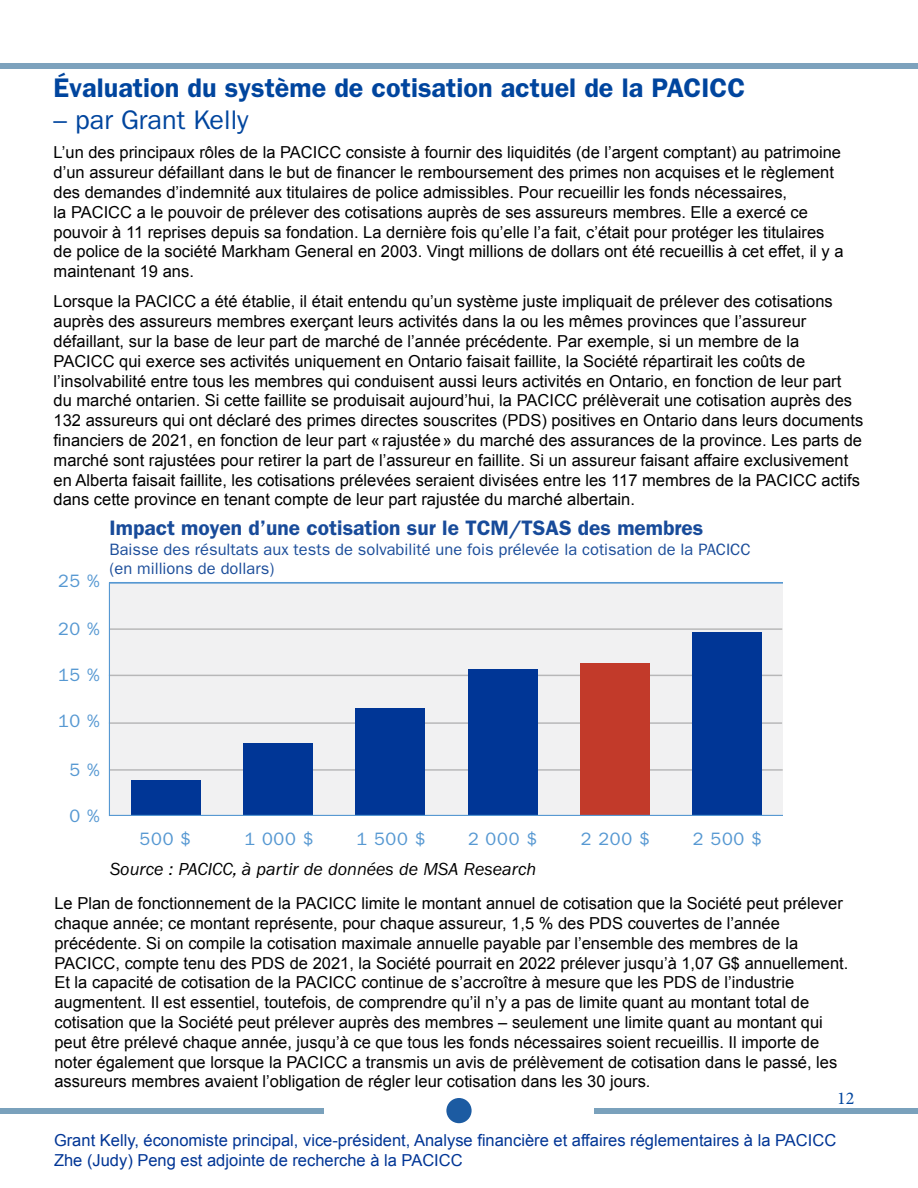
<style>
.page{position:relative;width:918px;height:1188px;background:#fff}
.page>*{position:absolute;margin:0;border:0;box-sizing:border-box;transform-origin:0 0}
.t1{font:600 27px "ITC Franklin Gothic Std";color:#00459e}
.t2{font:27px "ITC Franklin Gothic Std";color:#00459e}
.t3{font:600 21px "ITC Franklin Gothic Std";color:#184b9a}
.t4{font:18px "ITC Franklin Gothic Std";letter-spacing:.04em;color:#5698d2}
.t5{font:italic 18px "ITC Franklin Gothic Std";color:#000}
.t6{font:18px "Minion Pro";color:#00459e}
.t7{font:16.5px/19.8px "Arial";color:#000}
.t8{font:16.5px "Arial";color:#003595}
.t9{font:16.5px "ITC Franklin Gothic Std";color:#1b4d9a}
</style>
<div class="page">
<div style="left:595px;top:1108px;width:323px;height:6px;background:#7aa1bc"></div>
<div style="left:0;top:1108px;width:323px;height:6px;background:#7aa1bc"></div>
<div style="left:0;top:64px;width:918px;height:5px;background:#7da2bd"></div>
<div style="left:110px;top:584px;width:673px;height:232px;background:#f1f1f2"></div>
<hr style="left:109px;top:582px;width:674px;height:2px;background:#5698d2">
<hr style="left:110px;top:769px;width:673px;height:2px;background:#000">
<hr style="left:109px;top:722px;width:673px;height:2px;background:#000">
<hr style="left:109px;top:628px;width:673px;height:2px;background:#000">
<div style="left:131px;top:780px;width:70px;height:36px;background:#003696"></div>
<hr style="left:109px;top:675px;width:673px;height:1px;background:#000">
<hr style="left:109px;top:582px;width:1px;height:234px;background:#5698d2">
<div style="left:243px;top:743px;width:70px;height:73px;background:#003696"></div>
<div style="left:355px;top:709px;width:70px;height:107px;background:#003696"></div>
<div style="left:468px;top:670px;width:69px;height:146px;background:#003696"></div>
<div style="left:580px;top:663px;width:70px;height:153px;background:#c23a2a"></div>
<div style="left:693px;top:633px;width:69px;height:183px;background:#003696"></div>
<hr style="left:109px;top:815px;width:674px;height:1px;background:#5698d2">
<div style="left:446px;top:1098px;width:26px;height:25px;background:#1c5ba2;border-radius:50%"></div>
<p class="t1" style="left:54px;top:72px;width:693px">Évaluation du système de cotisation actuel de la PACICC</p>
<h2 class="t2" style="left:54px;top:105px;width:196px">– par Grant Kelly</h2>
<p class="t7" style="left:54px;top:143px;width:789px">L’un des principaux rôles de la PACICC consiste à fournir des liquidités (de l’argent comptant) au patrimoine</p>
<p class="t7" style="left:54px;top:163px;width:782px">d’un assureur défaillant dans le but de financer le remboursement des primes non acquises et le règlement</p>
<p class="t7" style="left:54px;top:182px;width:772px">des demandes d’indemnité aux titulaires de police admissibles. Pour recueillir les fonds nécessaires,<br>la PACICC a le pouvoir de prélever des cotisations auprès de ses assureurs membres. Elle a exercé ce pouvoir à 11 reprises depuis sa fondation. La dernière fois qu’elle l’a fait, c’était pour protéger les titulaires</p>
<p class="t7" style="left:54px;top:242px;width:792px">de police de la société Markham General en 2003. Vingt millions de dollars ont été recueillis à cet effet, il y a maintenant 19 ans.</p>
<p class="t7" style="left:54px;top:292px;width:781px">Lorsque la PACICC a été établie, il était entendu qu’un système juste impliquait de prélever des cotisations auprès des assureurs membres exerçant leurs activités dans la ou les mêmes provinces que l’assureur défaillant, sur la base de leur part de marché de l’année précédente. Par exemple, si un membre de la</p>
<p class="t7" style="left:54px;top:351px;width:789px">PACICC qui exerce ses activités uniquement en Ontario faisait faillite, la Société répartirait les coûts de l’insolvabilité entre tous les membres qui conduisent aussi leurs activités en Ontario, en fonction de leur part</p>
<p class="t7" style="left:54px;top:391px;width:800px">du marché ontarien. Si cette faillite se produisait aujourd’hui, la PACICC prélèverait une cotisation auprès des</p>
<p class="t7" style="left:54px;top:411px;width:811px">132 assureurs qui ont déclaré des primes directes souscrites (PDS) positives en Ontario dans leurs documents financiers de 2021, en fonction de leur part «rajustée» du marché des assurances de la province. Les parts de</p>
<p class="t7" style="left:54px;top:450px;width:808px">marché sont rajustées pour retirer la part de l’assureur en faillite. Si un assureur faisant affaire exclusivement en Alberta faisait faillite, les cotisations prélevées seraient divisées entre les 117 membres de la PACICC actifs dans cette province en tenant compte de leur part rajustée du marché albertain.</p>
<p class="t3" style="left:110px;top:515px;width:595px">Impact moyen d’une cotisation sur le TCM/TSAS des membres</p>
<p class="t9" style="left:110px;top:540px;width:643px">Baisse des résultats aux tests de solvabilité une fois prélevée la cotisation de la PACICC</p>
<p class="t9" style="left:110px;top:559px;width:166px">(en millions de dollars)</p>
<p class="t4" style="left:58px;top:570px;width:43px">25 %</p>
<p class="t4" style="left:58px;top:618px;width:43px">20 %</p>
<p class="t4" style="left:58px;top:665px;width:43px">15 %</p>
<p class="t4" style="left:58px;top:711px;width:43px">10 %</p>
<p class="t4" style="left:70px;top:760px;width:32px">5 %</p>
<p class="t4" style="left:70px;top:805px;width:32px">0 %</p>
<p class="t4" style="left:140px;top:829px;width:53px">500 $</p>
<p class="t4" style="left:244px;top:829px;width:71px">1 000 $</p>
<p class="t4" style="left:356px;top:829px;width:71px">1 500 $</p>
<p class="t4" style="left:468px;top:829px;width:71px">2 000 $</p>
<p class="t4" style="left:581px;top:829px;width:71px">2 200 $</p>
<p class="t4" style="left:693px;top:829px;width:71px">2 500 $</p>
<p class="t5" style="left:110px;top:860px;width:428px">Source : PACICC, à partir de données de MSA Research</p>
<p class="t7" style="left:54px;top:894px;width:795px">Le Plan de fonctionnement de la PACICC limite le montant annuel de cotisation que la Société peut prélever chaque année; ce montant représente, pour chaque assureur, 1,5 % des PDS couvertes de l’année précédente. Si on compile la cotisation maximale annuelle payable par l’ensemble des membres de la PACICC, compte tenu des PDS de 2021, la Société pourrait en 2022 prélever jusqu’à 1,07 G$ annuellement.<br>Et la capacité de cotisation de la PACICC continue de s’accroître à mesure que les PDS de l’industrie augmentent. Il est essentiel, toutefois, de comprendre qu’il n’y a pas de limite quant au montant total de</p>
<p class="t7" style="left:54px;top:1013px;width:770px">cotisation que la Société peut prélever auprès des membres ‒ seulement une limite quant au montant qui</p>
<p class="t7" style="left:54px;top:1032px;width:784px">peut être prélevé chaque année, jusqu’à ce que tous les fonds nécessaires soient recueillis. Il importe de noter également que lorsque la PACICC a transmis un avis de prélèvement de cotisation dans le passé, les assureurs membres avaient l’obligation de régler leur cotisation dans les 30 jours.</p>
<p class="t6" style="left:837px;top:1086px;width:19px">12</p>
<p class="t8" style="left:54px;top:1129px;width:784px">Grant Kelly, économiste principal, vice-président, Analyse financière et affaires réglementaires à la PACICC</p>
<p class="t8" style="left:54px;top:1149px;width:410px">Zhe (Judy) Peng est adjointe de recherche à la PACICC</p>
</div>
